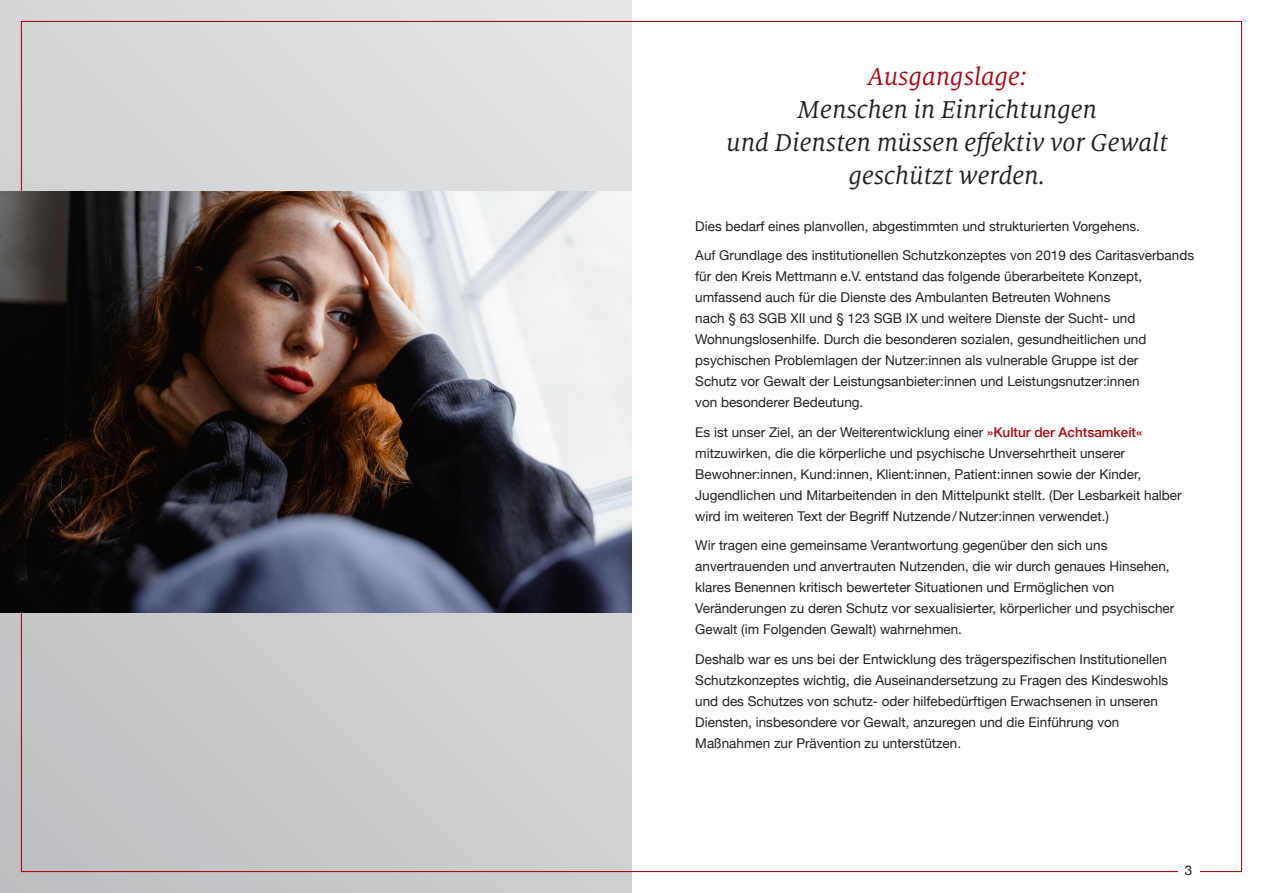
<style>
.page{position:relative;width:1263px;height:893px;background:#fff}
.page>*{position:absolute;margin:0;border:0;box-sizing:border-box;transform-origin:0 0}
.t1{font:italic 27px/33px "Milo Serif OT";color:#231f20;text-align:center}
.t2{font:italic 27px "Milo Serif OT";color:#a70a12}
.t3{font:13.5px/21px "Helvetica Neue";color:#231f20}
.s1{font-weight:500;color:#a70a12}
</style>
<div class="page">
<div style="left:0;top:0;width:631px;height:893px;background:linear-gradient(to right,#c7c8ca,#d8d9db)"></div>
<img style="left:0;top:191px;width:631px;height:421px">
<h1 class="t2" style="left:867px;top:63px;width:161px">Ausgangslage:</h1>
<h1 class="t1" style="left:726px;top:94px;width:443px">Menschen in Einrichtungen<br>und Diensten müssen effektiv vor Gewalt geschützt werden.</h1>
<p class="t3" style="left:695px;top:212px;width:500px;line-height:29.5px">Dies bedarf eines planvollen, abgestimmten und strukturierten Vorgehens.<br>Auf Grundlage des institutionellen Schutzkonzeptes von 2019 des Caritasverbands</p>
<p class="t3" style="left:695px;top:267px;width:453px">für den Kreis Mettmann e.V. entstand das folgende überarbeitete Konzept, umfassend auch für die Dienste des Ambulanten Betreuten Wohnens<br>nach § 63 SGB XII und § 123 SGB IX und weitere Dienste der Sucht- und Wohnungslosenhilfe. Durch die besonderen sozialen, gesundheitlichen und psychischen Problemlagen der Nutzer:innen als vulnerable Gruppe ist der Schutz vor Gewalt der Leistungsanbieter:innen und Leistungsnutzer:innen von besonderer Bedeutung.</p>
<p class="t3" style="left:695px;top:422px;width:488px">Es ist unser Ziel, an der Weiterentwicklung einer <span class="s1">»Kultur der Achtsamkeit« </span>mitzuwirken, die die körperliche und psychische Unversehrtheit unserer Bewohner:innen, Kund:innen, Klient:innen, Patient:innen sowie der Kinder, Jugendlichen und Mitarbeitenden in den Mittelpunkt stellt. (Der Lesbarkeit halber wird im weiteren Text der Begriff Nutzende/Nutzer:innen verwendet.)</p>
<p class="t3" style="left:695px;top:536px;width:481px">Wir tragen eine gemeinsame Verantwortung gegenüber den sich uns anvertrauenden und anvertrauten Nutzenden, die wir durch genaues Hinsehen, klares Benennen kritisch bewerteter Situationen und Ermöglichen von Veränderungen zu deren Schutz vor sexualisierter, körperlicher und psychischer Gewalt (im Folgenden Gewalt) wahrnehmen.</p>
<p class="t3" style="left:695px;top:649px;width:474px">Deshalb war es uns bei der Entwicklung des trägerspezifischen Institutionellen Schutzkonzeptes wichtig, die Auseinandersetzung zu Fragen des Kindeswohls und des Schutzes von schutz- oder hilfebedürftigen Erwachsenen in unseren Diensten, insbesondere vor Gewalt, anzuregen und die Einführung von Maßnahmen zur Prävention zu unterstützen.</p>
<p class="t3" style="left:1185px;top:860px;width:9px">3</p>
</div>
